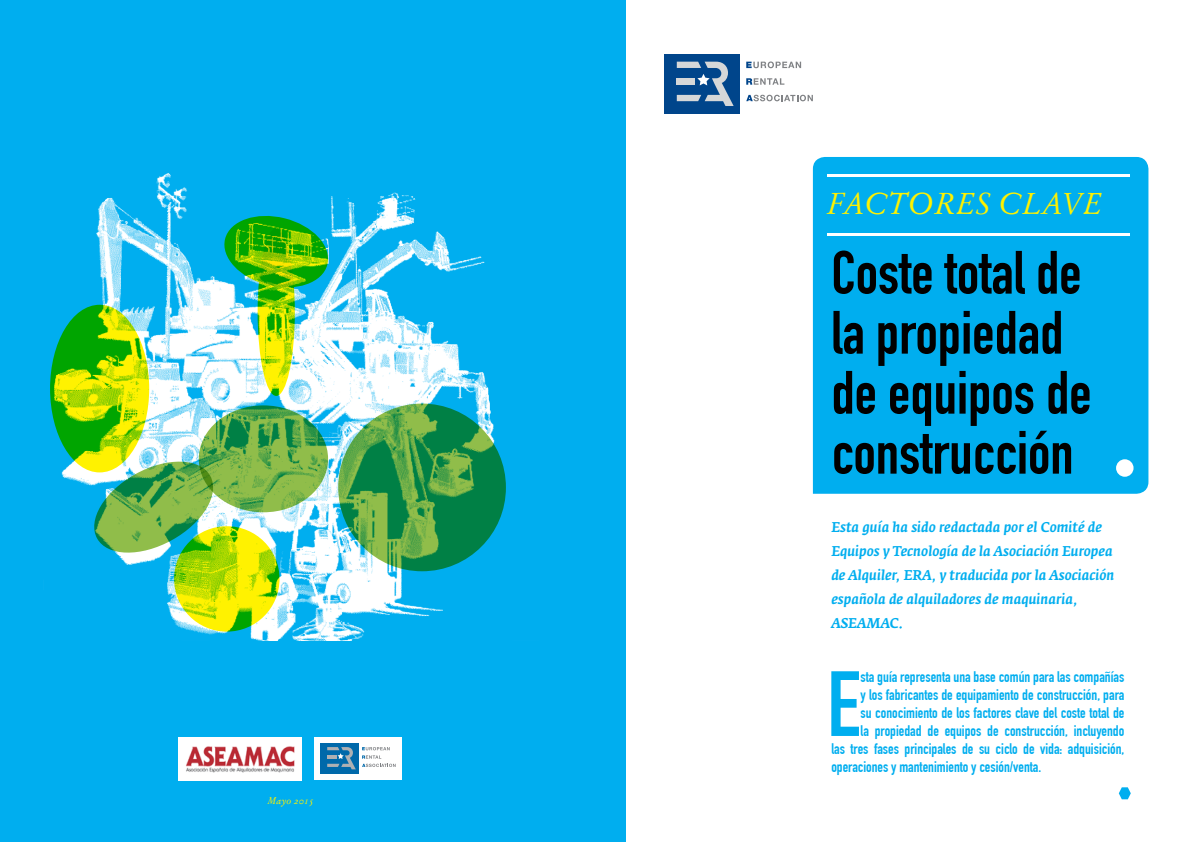
<style>
.page{position:relative;width:1191px;height:842px;background:#fff}
.page>*{position:absolute;margin:0;border:0;box-sizing:border-box;transform-origin:0 0}
.t1{font:90.8px "DIN Engschrift LT";color:#00aeef}
.t2{font:60px/60px "DIN Engschrift LT";color:#000}
.t3{font:30px "Stempel Garamond Italic Os F";color:#fff200}
.t4{font:15px "DIN Engschrift LT";color:#00aeef}
.t5{font:italic 500 14px/24px "Fedra Serif A Pro";color:#00aeef}
.t6{font:10px "Stempel Garamond Italic Os F";color:#fff200}
</style>
<div class="page">
<div style="left:813px;top:157px;width:335px;height:337px;background:#00aeef"></div>
<hr style="left:827px;top:174px;width:303px;height:3px;background:#fff">
<div style="left:827px;top:192px;width:303px;height:27px;background:#00aeef"></div>
<div style="left:1116px;top:459px;width:17px;height:18px;background:#fff;border-radius:50%"></div>
<div style="left:664px;top:54px;width:76px;height:60px;background:#00458b"></div>
<svg style="left:677px;top:62px;width:56px;height:44px"></svg>
<svg style="left:746px;top:61px;width:55px;height:7px"></svg>
<svg style="left:746px;top:95px;width:67px;height:6px"></svg>
<svg style="left:746px;top:78px;width:38px;height:7px"></svg>
<div style="left:0;top:0;width:626px;height:842px;background:#00aeef"></div>
<div style="left:314px;top:737px;width:88px;height:43px;background:#fff"></div>
<div style="left:321px;top:743px;width:38px;height:30px;background:#0069aa"></div>
<svg style="left:327px;top:747px;width:29px;height:22px"></svg>
<svg style="left:362px;top:747px;width:33px;height:20px"></svg>
<img style="left:50px;top:173px;width:456px;height:467px">
<svg style="left:174px;top:526px;width:105px;height:106px;background:#c6e001"></svg>
<svg style="left:338px;top:404px;width:168px;height:167px;background:#379747"></svg>
<svg style="left:50px;top:305px;width:99px;height:167px;background:#7ac900"></svg>
<svg style="left:258px;top:228px;width:37px;height:168px;background:#b3da02"></svg>
<svg style="left:220px;top:211px;width:112px;height:81px"></svg>
<svg style="left:199px;top:405px;width:129px;height:107px;background:#69ac49"></svg>
<svg style="left:87px;top:457px;width:133px;height:100px;background:#78bd73"></svg>
<svg style="left:1118px;top:787px;width:12px;height:12px"></svg>
<img style="left:179px;top:738px;width:122px;height:42px">
<hr style="left:827px;top:233px;width:303px;height:3px;background:#fff">
<p class="t6" style="left:267px;top:794px;width:48px">Mayo 2015</p>
<h3 class="t3" style="left:827px;top:186px;width:277px">FACTORES CLAVE</h3>
<h2 class="t2" style="left:831px;top:243px;width:262px">Coste total de la propiedad de equipos de construcción</h2>
<p class="t5" style="left:831px;top:515px;width:285px">Esta guía ha sido redactada por el Comité de Equipos y Tecnología de la Asociación Europea de Alquiler, ERA, y traducida por la Asociación española de alquiladores de maquinaria, ASEAMAC.</p>
<h1 class="t1" style="left:827px;top:651px;width:35px">E</h1>
<p class="t4" style="left:860px;top:668px;width:265px">sta guía representa una base común para las compañías</p>
<p class="t4" style="left:860px;top:686px;width:265px">y los fabricantes de equipamiento de construcción, para</p>
<p class="t4" style="left:860px;top:704px;width:265px">su conocimiento de los factores clave del coste total de</p>
<p class="t4" style="left:860px;top:722px;width:265px">la propiedad de equipos de construcción, incluyendo</p>
<p class="t4" style="left:831px;top:740px;width:294px">las tres fases principales de su ciclo de vida: adquisición,</p>
<p class="t4" style="left:831px;top:758px;width:211px">operaciones y mantenimiento y cesión/venta.</p>
</div>
